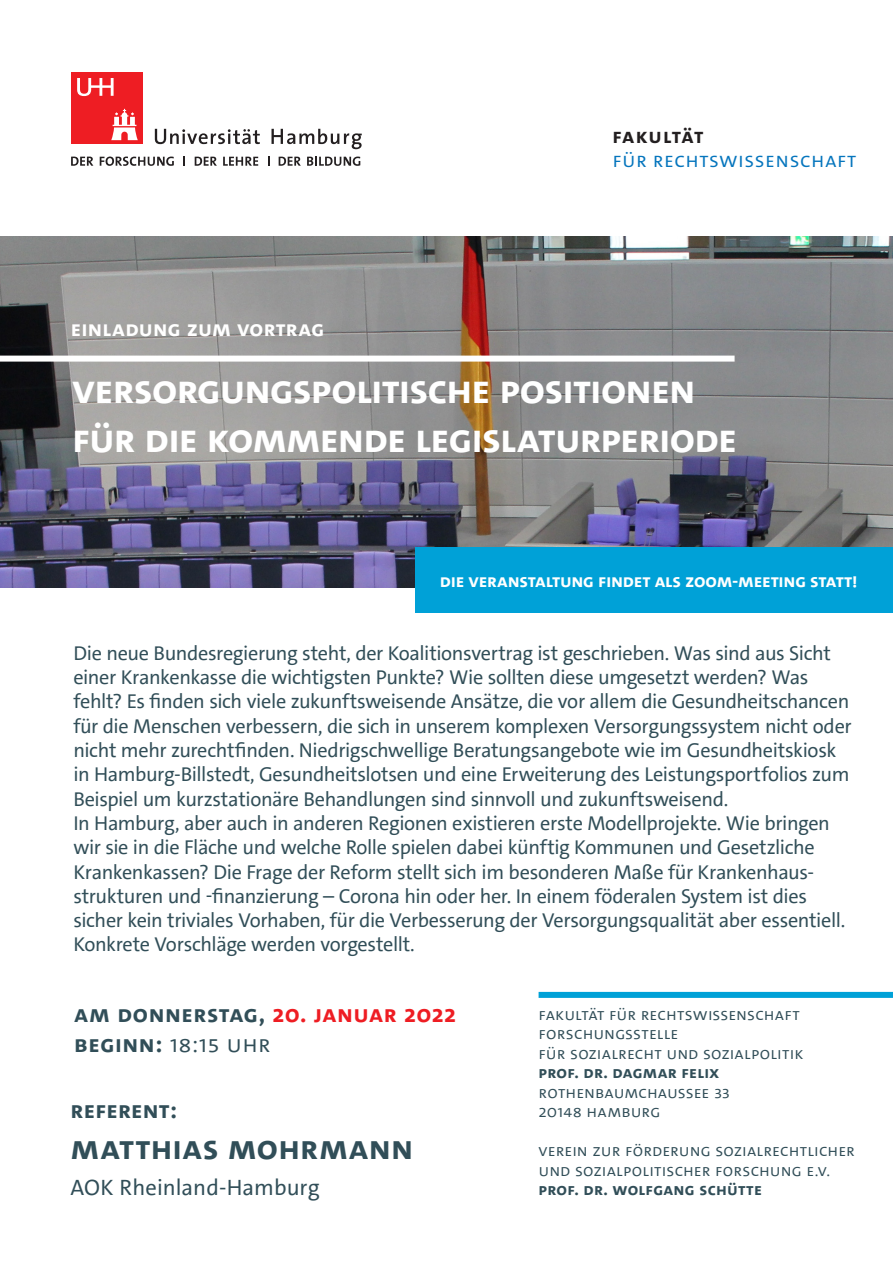
<style>
.page{position:relative;width:893px;height:1263px;background:#fff}
.page>*{position:absolute;margin:0;border:0;box-sizing:border-box;transform-origin:0 0}
.UHH_Veranstaltung{font:41.25px "The Sans UHH Bold Caps";letter-spacing:-.02em;color:#fff}
.UHH_Veranstaltung-2{font:34.5px "The Sans UHH Bold Caps";letter-spacing:.01em;color:#314e58}
.UHH_Veranstaltung-3{font:24.75px "The Sans UHH Bold Caps";letter-spacing:.02em;color:#314e58}
.UHH_Veranstaltung-4{font:24.75px "The Sans UHH Semi Light Caps";letter-spacing:.005em;color:#314e58}
.UHH_Veranstaltung-5{font:22.5px "The Sans UHH";color:#314e58}
.UHH_Veranstaltung-6{font:22.5px "The Sans UHH Bold Caps";letter-spacing:.01em;color:#fff}
.t1{font:21.45px/24.5px "The Sans UHH Semi Light Caps";letter-spacing:.025em;color:#0575bd}
.UHH_Veranstaltung-7{font:20.25px/24.3px "The Sans UHH";letter-spacing:-.02em;color:#314e58}
.Absatzformat_1{font:18.75px "The Sans UHH Bold Caps";letter-spacing:-.015em;color:#fff}
.UHH_Wortmarke_Grau{font:17.25px "The Sans UHH Semi Light Caps";letter-spacing:.005em;color:#314e58}
.UHH_Wortmarke_Grau-2{font:17.25px "The Sans UHH Bold Caps";letter-spacing:.01em;color:#314e58}
.s1{font-family:"The Sans UHH Bold Caps";color:#231f20}
.s2{color:#ee1d23}
.s3{font-family:"The Sans UHH Bold Caps"}
</style>
<div class="page">
<img style="left:0;top:237px;width:893px;height:351px">
<svg style="left:155px;top:129px;width:105px;height:15px"></svg>
<svg style="left:271px;top:129px;width:91px;height:20px"></svg>
<div style="left:71px;top:73px;width:71px;height:71px;background:#ee1d23"></div>
<svg style="left:111px;top:109px;width:27px;height:31px"></svg>
<svg style="left:77px;top:78px;width:37px;height:18px"></svg>
<svg style="left:71px;top:157px;width:22px;height:9px"></svg>
<svg style="left:100px;top:157px;width:74px;height:9px"></svg>
<svg style="left:195px;top:157px;width:22px;height:9px"></svg>
<svg style="left:223px;top:157px;width:35px;height:9px"></svg>
<svg style="left:279px;top:157px;width:22px;height:9px"></svg>
<svg style="left:307px;top:157px;width:53px;height:9px"></svg>
<div style="left:0;top:356px;width:735px;height:6px;background:#fff"></div>
<div style="left:539px;top:992px;width:354px;height:6px;background:#00a1d7"></div>
<div style="left:415px;top:547px;width:478px;height:65px;background:#00a1d7"></div>
<p class="UHH_Veranstaltung-6" style="left:71px;top:313px;width:255px">Einladung zum Vortrag</p>
<p class="t1" style="left:612px;top:124px;width:245px"><span class="s1">fakultät<br></span>für rechtswissenschaft</p>
<p class="UHH_Veranstaltung" style="left:72px;top:362px;width:625px">Versorgungspolitische Positionen</p>
<p class="UHH_Veranstaltung" style="left:72px;top:412px;width:666px">für die kommende Legislaturperiode</p>
<p class="Absatzformat_1" style="left:440px;top:568px;width:419px">Die Veranstaltung findet als Zoom-Meeting statt!</p>
<p class="UHH_Veranstaltung-7" style="left:73px;top:641px;width:759px">Die neue Bundesregierung steht, der Koalitionsvertrag ist geschrieben. Was sind aus Sicht</p>
<p class="UHH_Veranstaltung-7" style="left:73px;top:665px;width:780px">einer Krankenkasse die wichtigsten Punkte? Wie sollten diese umgesetzt werden? Was fehlt? Es finden sich viele zukunftsweisende Ansätze, die vor allem die Gesundheitschancen für die Menschen verbessern, die sich in unserem komplexen Versorgungssystem nicht oder nicht mehr zurechtfinden. Niedrigschwellige Beratungsangebote wie im Gesundheitskiosk in Hamburg-Billstedt, Gesundheitslotsen und eine Erweiterung des Leistungsportfolios zum Beispiel um kurzstationäre Behandlungen sind sinnvoll und zukunftsweisend.</p>
<p class="UHH_Veranstaltung-7" style="left:73px;top:811px;width:758px">In Hamburg, aber auch in anderen Regionen existieren erste Modellprojekte. Wie bringen wir sie in die Fläche und welche Rolle spielen dabei künftig Kommunen und Gesetzliche Krankenkassen? Die Frage der Reform stellt sich im besonderen Maße für Krankenhaus&shy;strukturen und -finanzierung – Corona hin oder her. In einem föderalen System ist dies</p>
<p class="UHH_Veranstaltung-7" style="left:73px;top:908px;width:773px">sicher kein triviales Vorhaben, für die Verbesserung der Versorgungsqualität aber essentiell.<br>Konkrete Vorschläge werden vorgestellt.</p>
<p class="UHH_Veranstaltung-3" style="left:74px;top:998px;width:383px">Am DONNERSTAG, <span class="s2">20. Januar 2022</span></p>
<p class="UHH_Veranstaltung-4" style="left:74px;top:1028px;width:198px"><span class="s3">Beginn:</span> 18:15 Uhr</p>
<p class="UHH_Veranstaltung-3" style="left:71px;top:1093px;width:108px">Referent:</p>
<p class="UHH_Veranstaltung-2" style="left:71px;top:1125px;width:344px">Matthias Mohrmann</p>
<p class="UHH_Veranstaltung-5" style="left:71px;top:1172px;width:251px">AOK Rheinland-Hamburg</p>
<p class="UHH_Wortmarke_Grau" style="left:539px;top:1002px;width:263px">Fakultät für Rechtswissenschaft</p>
<p class="UHH_Wortmarke_Grau" style="left:539px;top:1022px;width:141px">Forschungsstelle</p>
<p class="UHH_Wortmarke_Grau" style="left:539px;top:1041px;width:266px">für Sozialrecht und Sozialpolitik</p>
<p class="UHH_Wortmarke_Grau-2" style="left:539px;top:1061px;width:183px">Prof. Dr. Dagmar Felix</p>
<p class="UHH_Wortmarke_Grau" style="left:539px;top:1080px;width:193px">Rothenbaumchaussee 33</p>
<p class="UHH_Wortmarke_Grau" style="left:539px;top:1100px;width:123px">20148 Hamburg</p>
<p class="UHH_Wortmarke_Grau" style="left:539px;top:1139px;width:318px">Verein zur Förderung sozialrechtlicher</p>
<p class="UHH_Wortmarke_Grau" style="left:539px;top:1158px;width:293px">und sozialpolitischer Forschung E.V.</p>
<p class="UHH_Wortmarke_Grau-2" style="left:539px;top:1178px;width:225px">Prof. Dr. Wolfgang Schütte</p>
</div>
